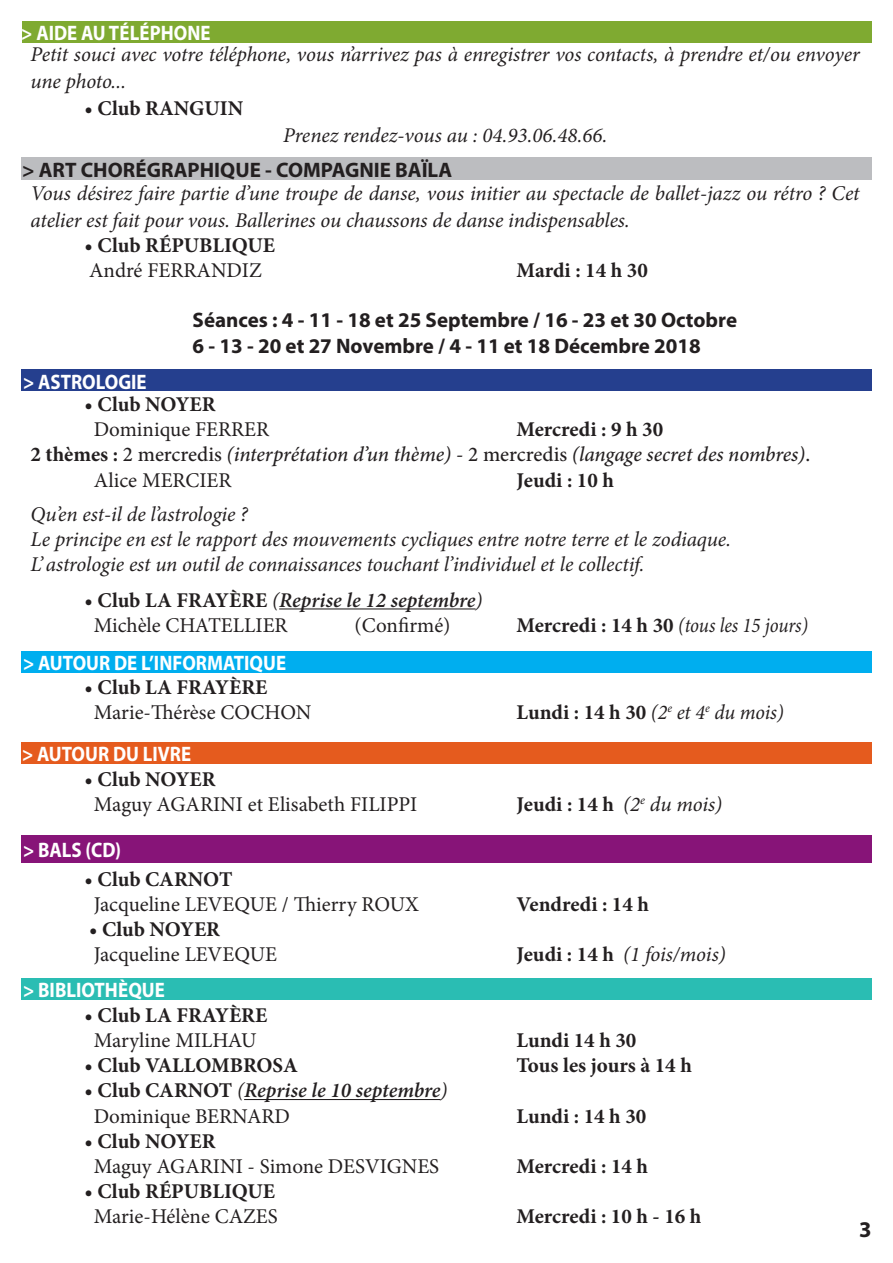
<style>
.page{position:relative;width:893px;height:1263px;background:#fff}
.page>*{position:absolute;margin:0;border:0;box-sizing:border-box;transform-origin:0 0}
.t1{font:700 22.5px "Myriad Pro";color:#231f20}
.t2{font:italic 21px/27px "Minion Pro";letter-spacing:-.005em;color:#231f20}
.t3{font:700 21px "Minion Pro";color:#231f20}
.t4{font:21px "Minion Pro";color:#231f20}
.t5{font:700 21px/25.2px "Myriad Pro";color:#231f20}
.t6{font:italic 600 21px/25.2px "Minion Pro";color:#231f20}
.t7{font:700 21px "Myriad Pro";color:#fff;scale:.9 1}
.t8{font:italic 500 21px "Minion Pro";letter-spacing:-.005em;color:#231f20}
.t9{font:italic 21px "Minion Pro";letter-spacing:-.005em;color:#231f20;scale:.9 1}
.t10{font:italic 21px "Minion Pro";letter-spacing:-.005em;color:#231f20;scale:.96 1}
.s1{font-weight:700;font-style:normal}
.s2{font-style:normal}
.s3{font-weight:400}
.s4{font-weight:400;font-style:normal}
.s5{font-weight:400;font-style:italic}
</style>
<div class="page">
<div style="left:21px;top:651px;width:851px;height:21px;background:#00aeef"></div>
<div style="left:21px;top:742px;width:851px;height:22px;background:#e55b1e"></div>
<div style="left:21px;top:835px;width:851px;height:27px;background:#871478"></div>
<div style="left:22px;top:21px;width:850px;height:22px;background:#7faa31"></div>
<div style="left:21px;top:978px;width:851px;height:22px;background:#2abdb3"></div>
<hr style="left:244px;top:1099px;width:197px;height:1px;background:#231f20">
<div style="left:21px;top:370px;width:851px;height:21px;background:#253f8e"></div>
<hr style="left:279px;top:608px;width:197px;height:1px;background:#231f20">
<div style="left:21px;top:158px;width:851px;height:22px;background:#bcbdc0"></div>
<p class="t7" style="left:21px;top:20px;width:212px">&gt; AIDE AU TÉLÉPHONE</p>
<p class="t2" style="left:31px;top:40px;width:831px">Petit souci avec votre téléphone, vous n’arrivez pas à enregistrer vos contacts, à prendre et/ou envoyer une photo...</p>
<p class="t3" style="left:85px;top:93px;width:160px">• Club RANGUIN</p>
<p class="t2" style="left:283px;top:121px;width:326px">Prenez rendez-vous au : 04.93.06.48.66.</p>
<p class="t5" style="left:22px;top:157px;width:432px">&gt; ART CHORÉGRAPHIQUE - COMPAGNIE BAÏLA</p>
<p class="t2" style="left:31px;top:179px;width:831px">Vous désirez faire partie d’une troupe de danse, vous initier au spectacle de ballet-jazz ou rétro ? Cet atelier est fait pour vous. Ballerines ou chaussons de danse indispensables.</p>
<p class="t3" style="left:85px;top:230px;width:192px">• Club RÉPUBLIQUE</p>
<p class="t4" style="left:89px;top:256px;width:174px">André FERRANDIZ</p>
<p class="t3" style="left:517px;top:256px;width:133px">Mardi : 14 h 30</p>
<p class="t5" style="left:193px;top:307px;width:546px">Séances : 4 - 11 - 18 et 25 Septembre / 16 - 23 et 30 Octobre<br>6 - 13 - 20 et 27 Novembre / 4 - 11 et 18 Décembre 2018</p>
<p class="t7" style="left:23px;top:368px;width:139px">&gt; ASTROLOGIE</p>
<p class="t3" style="left:85px;top:389px;width:132px">• Club NOYER</p>
<p class="t4" style="left:94px;top:415px;width:177px">Dominique FERRER</p>
<p class="t3" style="left:517px;top:415px;width:148px">Mercredi : 9 h 30</p>
<p class="t8" style="left:31px;top:440px;width:781px"><span class="s1">2 thèmes :</span> <span class="s2">2 mercredis</span> (interprétation d’un thème) <span class="s2">- 2 mercredis</span> (langage secret des nombres)<span class="s2">.</span></p>
<p class="t4" style="left:94px;top:466px;width:139px">Alice MERCIER</p>
<p class="t3" style="left:517px;top:465px;width:99px">Jeudi : 10 h</p>
<p class="t2" style="left:31px;top:501px;width:702px;line-height:25.2px">Qu’en est-il de l’astrologie ?<br>Le principe en est le rapport des mouvements cycliques entre notre terre et le zodiaque.<br>L’ astrologie est un outil de connaissances touchant l’individuel et le collectif.</p>
<p class="t6" style="left:94px;top:587px;width:390px;text-indent:-9px"><span class="s1">• Club LA FRAYÈRE</span> <span class="s3">(</span>Reprise le 12 septembre<span class="s3">)<br></span><span class="s4">Michèle CHATELLIER</span></p>
<p class="t4" style="left:355px;top:611px;width:97px">(Confirmé)</p>
<p class="t9" style="left:517px;top:611px;width:325px"><span class="s1">Mercredi : 14 h 30</span> (tous les 15 jours)</p>
<p class="t7" style="left:23px;top:649px;width:294px">&gt; AUTOUR DE L’INFORMATIQUE</p>
<p class="t3" style="left:85px;top:673px;width:184px">• Club LA FRAYÈRE</p>
<p class="t4" style="left:94px;top:699px;width:219px">Marie-Thérèse COCHON</p>
<p class="t10" style="left:517px;top:698px;width:280px"><span class="s1">Lundi : 14 h 30</span> (2<sup>e</sup> et 4<sup>e</sup> du mois)</p>
<p class="t7" style="left:22px;top:740px;width:190px">&gt; AUTOUR DU LIVRE</p>
<p class="t3" style="left:85px;top:764px;width:132px">• Club NOYER</p>
<p class="t4" style="left:94px;top:790px;width:325px">Maguy AGARINI et Elisabeth FILIPPI</p>
<p class="t3" style="left:517px;top:789px;width:207px">Jeudi : 14 h <span class="s5">(2</span><sup>e</sup> <span class="s5">du mois)</span></p>
<p class="t7" style="left:23px;top:836px;width:110px">&gt; BALS (CD)</p>
<p class="t3" style="left:85px;top:864px;width:149px">• Club CARNOT</p>
<p class="t4" style="left:94px;top:890px;width:327px">Jacqueline LEVEQUE / Thierry ROUX</p>
<p class="t3" style="left:517px;top:889px;width:134px">Vendredi : 14 h</p>
<p class="t3" style="left:89px;top:914px;width:132px">• Club NOYER</p>
<p class="t4" style="left:94px;top:940px;width:185px">Jacqueline LEVEQUE</p>
<p class="t2" style="left:517px;top:941px;width:211px"><span class="s1">Jeudi : 14 h</span> (1 fois/mois)</p>
<p class="t7" style="left:23px;top:977px;width:159px">&gt; BIBLIOTHÈQUE</p>
<p class="t3" style="left:85px;top:1000px;width:184px">• Club LA FRAYÈRE</p>
<p class="t4" style="left:94px;top:1026px;width:164px">Maryline MILHAU</p>
<p class="t3" style="left:517px;top:1025px;width:121px">Lundi 14 h 30</p>
<p class="t3" style="left:85px;top:1051px;width:215px">• Club VALLOMBROSA</p>
<p class="t3" style="left:517px;top:1051px;width:177px">Tous les jours à 14 h</p>
<p class="t6" style="left:94px;top:1078px;width:355px;text-indent:-9px"><span class="s1">• Club CARNOT</span> <span class="s3">(</span>Reprise le 10 septembre<span class="s3">)<br></span><span class="s4">Dominique BERNARD</span></p>
<p class="t3" style="left:517px;top:1101px;width:131px">Lundi : 14 h 30</p>
<p class="t3" style="left:85px;top:1126px;width:132px">• Club NOYER</p>
<p class="t4" style="left:94px;top:1152px;width:347px">Maguy AGARINI - Simone DESVIGNES</p>
<p class="t3" style="left:517px;top:1151px;width:133px">Mercredi : 14 h</p>
<p class="t3" style="left:85px;top:1177px;width:192px">• Club RÉPUBLIQUE</p>
<p class="t4" style="left:94px;top:1203px;width:186px">Marie-Hélène CAZES</p>
<p class="t3" style="left:517px;top:1202px;width:186px">Mercredi : 10 h - 16 h</p>
<p class="t1" style="left:859px;top:1215px;width:14px">3</p>
</div>
